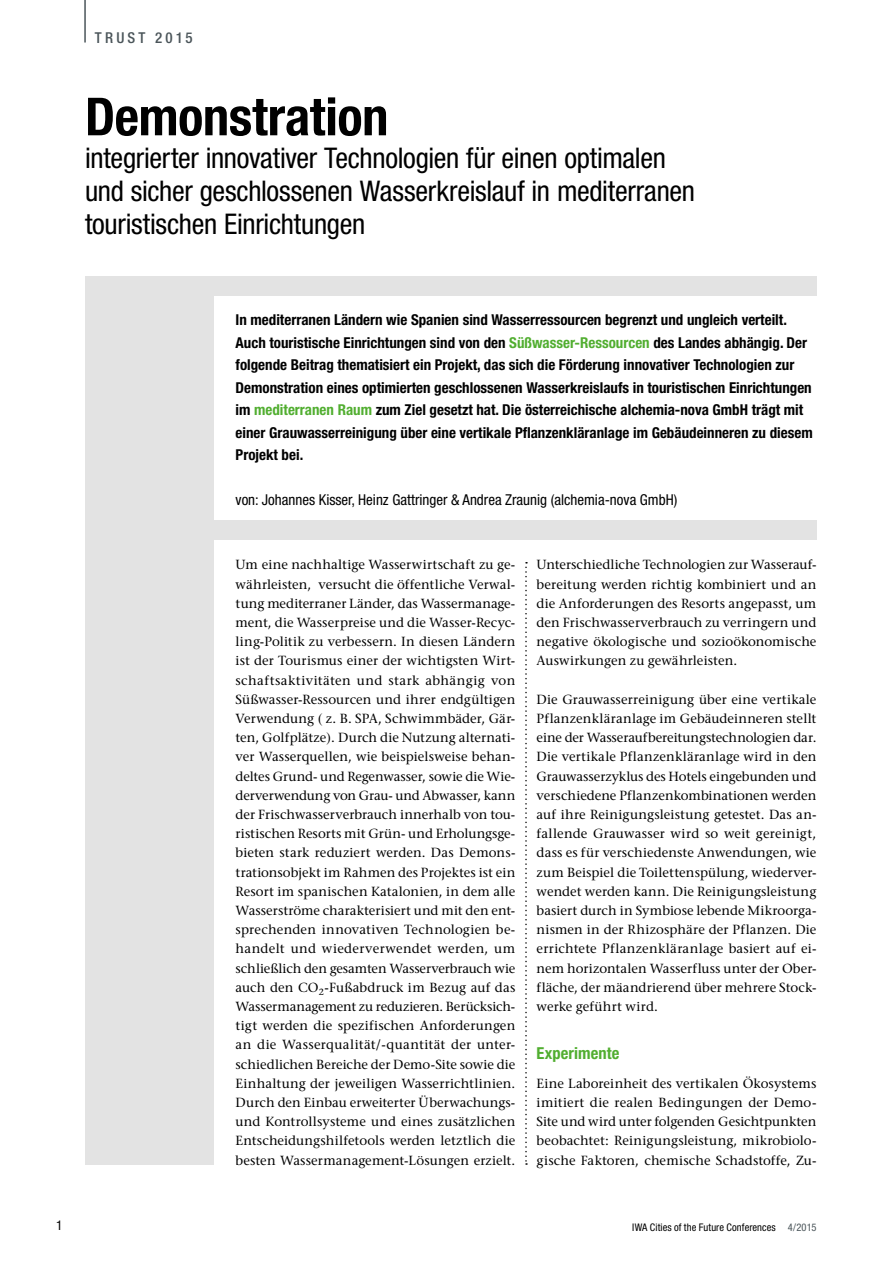
<style>
.page{position:relative;width:893px;height:1263px;background:#fff}
.page>*{position:absolute;margin:0;border:0;box-sizing:border-box;transform-origin:0 0}
.t1{font:700 condensed 52.5px "Helvetica Neue LT Std";letter-spacing:-.005em;color:#000}
.t2{font:condensed 28.5px/33px "Helvetica Neue LT Std";letter-spacing:-.01em;color:#000}
.t3{font:700 condensed 16.5px "Helvetica Neue LT Std";letter-spacing:.005em;color:#51ae30}
.t4{font:700 condensed 15px/22.5px "Helvetica Neue LT Std";color:#000}
.t5{font:condensed 15px "Helvetica Neue LT Std";color:#000}
.t6{font:500 condensed 15px "Helvetica Neue LT Std";letter-spacing:.21em;color:#4b555a}
.t7{font:condensed 13.5px "Helvetica Neue LT Std";color:#000}
.t8{font:13.2px/19.2px "Stone Serif";letter-spacing:.01em;color:#000;text-align:justify}
.t9{font:condensed 10.5px "Helvetica Neue LT Std";letter-spacing:.01em;color:#000}
.s1{color:#51ae30}
.s2{color:#4b555a}
</style>
<div class="page">
<hr style="left:84px;top:0;width:2px;height:43px;background:#4b555a">
<div style="left:85px;top:276px;width:731px;height:889px;background:#e3e3e3"></div>
<div style="left:214px;top:296px;width:612px;height:223px;background:#fff"></div>
<div style="left:214px;top:540px;width:612px;height:661px;background:#fff"></div>
<svg style="left:525px;top:562px;width:2px;height:603px"></svg>
<p class="t6" style="left:95px;top:28px;width:99px">TRUST 2015</p>
<h1 class="t1" style="left:85px;top:85px;width:305px">Demonstration</h1>
<h2 class="t2" style="left:85px;top:142px;width:612px">integrierter innovativer Technologien für einen optimalen und sicher geschlossenen Wasserkreislauf in mediterranen touristischen Einrichtungen</h2>
<p class="t4" style="left:236px;top:309px;width:579px">In mediterranen Ländern wie Spanien sind Wasserressourcen begrenzt und ungleich verteilt.<br>Auch touristische Einrichtungen sind von den <span class="s1">Süßwasser-Ressourcen</span> des Landes abhängig. Der folgende Beitrag thematisiert ein Projekt, das sich die Förderung innovativer Technologien zur Demonstration eines optimierten geschlossenen Wasserkreislaufs in touristischen Einrichtungen im <span class="s1">mediterranen Raum</span> zum Ziel gesetzt hat. Die österreichische alchemia-nova GmbH trägt mit einer Grauwasserreinigung über eine vertikale Pflanzenkläranlage im Gebäudeinneren zu diesem Projekt bei.</p>
<p class="t5" style="left:236px;top:491px;width:443px">von: Johannes Kisser, Heinz Gattringer &amp; Andrea Zraunig (alchemia-nova GmbH)</p>
<p class="t8" style="left:236px;top:555px;width:281px">Um eine nachhaltige Wasserwirtschaft zu ge&shy;währleisten, versucht die öffentliche Verwal&shy;tung mediterraner Länder, das Wassermanage&shy;ment, die Wasserpreise und die Wasser-Recyc&shy;ling-Politik zu verbessern. In diesen Ländern ist der Tourismus einer der wichtigsten Wirt&shy;schaftsaktivitäten und stark abhängig von Süßwasser-Ressourcen und ihrer endgültigen Verwendung ( z. B. SPA, Schwimmbäder, Gär&shy;ten, Golfplätze). Durch die Nutzung alternati&shy;ver Wasserquellen, wie beispielsweise behan&shy;deltes Grund- und Regenwasser, sowie die Wie&shy;derverwendung von Grau- und Abwasser, kann der Frischwasserverbrauch innerhalb von tou&shy;ristischen Resorts mit Grün- und Erholungsge&shy;bieten stark reduziert werden. Das Demons&shy;trationsobjekt im Rahmen des Projektes ist ein Resort im spanischen Katalonien, in dem alle Wasserströme charakterisiert und mit den ent&shy;sprechenden innovativen Technologien be&shy;handelt und wiederverwendet werden, um schließlich den gesamten Wasserverbrauch wie auch den CO<sub>2</sub>-Fußabdruck im Bezug auf das Wassermanagement zu reduzieren. Berücksich&shy;tigt werden die spezifischen Anforderungen an die Wasserqualität/-quantität der unter&shy;schiedlichen Bereiche der Demo-Site sowie die Einhaltung der jeweiligen Wasserrichtlinien.<br>Durch den Einbau erweiterter Überwachungs&shy;und Kontrollsysteme und eines zusätzlichen Entscheidungshilfetools werden letztlich die besten Wassermanagement-Lösungen erzielt.</p>
<p class="t8" style="left:537px;top:555px;width:281px">Unterschiedliche Technologien zur Wasserauf&shy;bereitung werden richtig kombiniert und an die Anforderungen des Resorts angepasst, um den Frischwasserverbrauch zu verringern und negative ökologische und sozioökonomische Auswirkungen zu gewährleisten.</p>
<p class="t8" style="left:537px;top:689px;width:281px">Die Grauwasserreinigung über eine vertikale Pflanzenkläranlage im Gebäudeinneren stellt eine der Wasseraufbereitungstechnologien dar.<br>Die vertikale Pflanzenkläranlage wird in den Grauwasserzyklus des Hotels eingebunden und verschiedene Pflanzenkombinationen werden auf ihre Reinigungsleistung getestet. Das an&shy;fallende Grauwasser wird so weit gereinigt, dass es für verschiedenste Anwendungen, wie zum Beispiel die Toilettenspülung, wiederver&shy;wendet werden kann. Die Reinigungsleistung basiert durch in Symbiose lebende Mikroorga&shy;nismen in der Rhizosphäre der Pflanzen. Die errichtete Pflanzenkläranlage basiert auf ei&shy;nem horizontalen Wasserfluss unter der Ober&shy;fläche, der mäandrierend über mehrere Stock&shy;werke geführt wird.</p>
<p class="t3" style="left:537px;top:1043px;width:84px">Experimente</p>
<p class="t8" style="left:537px;top:1073px;width:281px">Eine Laboreinheit des vertikalen Ökosystems imitiert die realen Bedingungen der Demo-Site und wird unter folgenden Gesichtpunkten beobachtet: Reinigungsleistung, mikrobiolo&shy;gische Faktoren, chemische Schadstoffe, Zu-</p>
<p class="t7" style="left:56px;top:1218px;width:8px">1</p>
<p class="t9" style="left:632px;top:1221px;width:186px">IWA Cities of the Future Conferences <span class="s2">4/2015</span></p>
</div>
